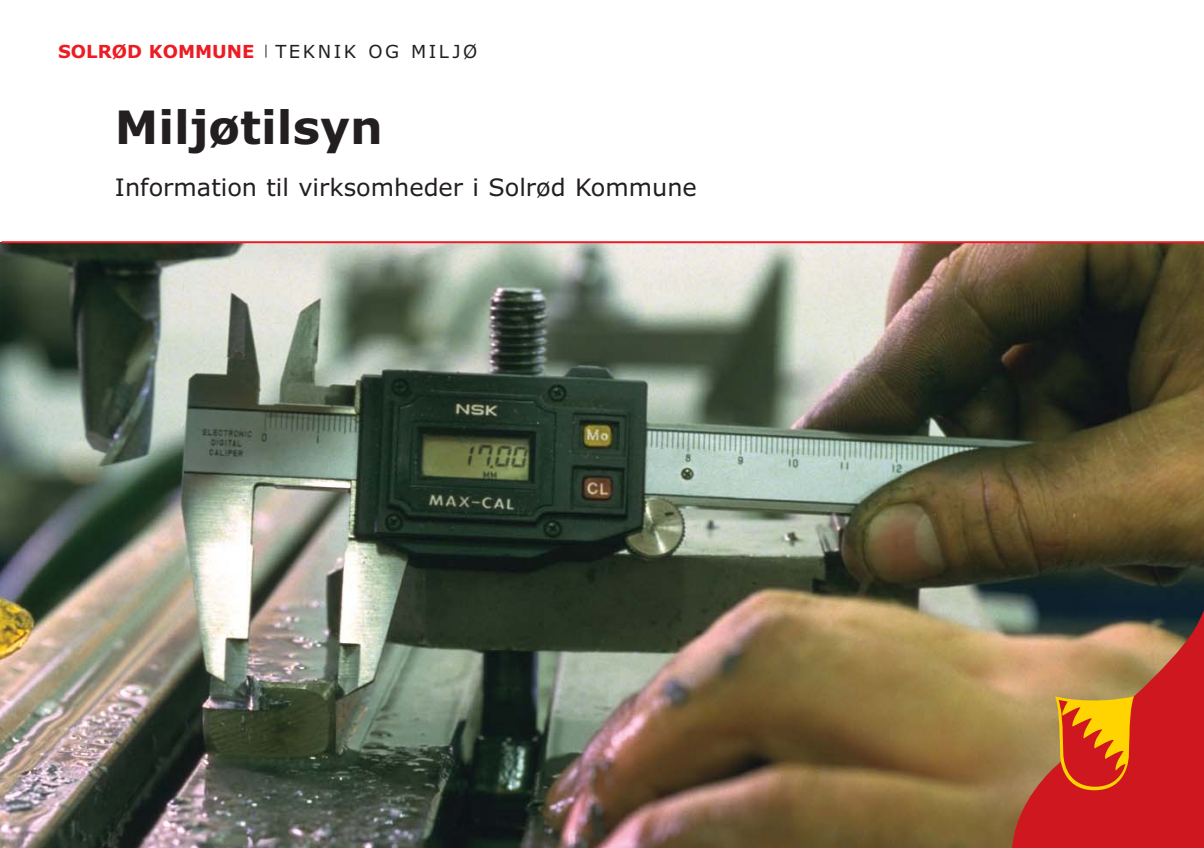
<style>
.page{position:relative;width:1204px;height:848px;background:#fff}
.page>*{position:absolute;margin:0;border:0;box-sizing:border-box;transform-origin:0 0}
.t1{font:700 46px "Verdana";color:#231f20}
.t2{font:24px "Verdana";color:#231f20}
.t3{font:700 18px "Verdana";color:#ed1c24}
.s1{font-weight:400;color:#231f20}
</style>
<div class="page">
<img style="left:0;top:243px;width:1203px;height:604px">
<hr style="left:1px;top:241px;width:1202px;height:2px;background:#ed1c24">
<svg style="left:265px;top:45px;width:1px;height:13px"></svg>
<svg style="left:1011px;top:556px;width:192px;height:291px;background:#954539"></svg>
<svg style="left:1054px;top:696px;width:79px;height:94px;background:#df6e16"></svg>
<p class="t3" style="left:58px;top:44px;width:420px">SOLRØD KOMMUNE <span class="s1">TEKNIK OG MILJØ</span></p>
<h1 class="t1" style="left:115px;top:109px;width:269px">Miljøtilsyn</h1>
<p class="t2" style="left:115px;top:178px;width:583px">Information til virksomheder i Solrød Kommune</p>
</div>
